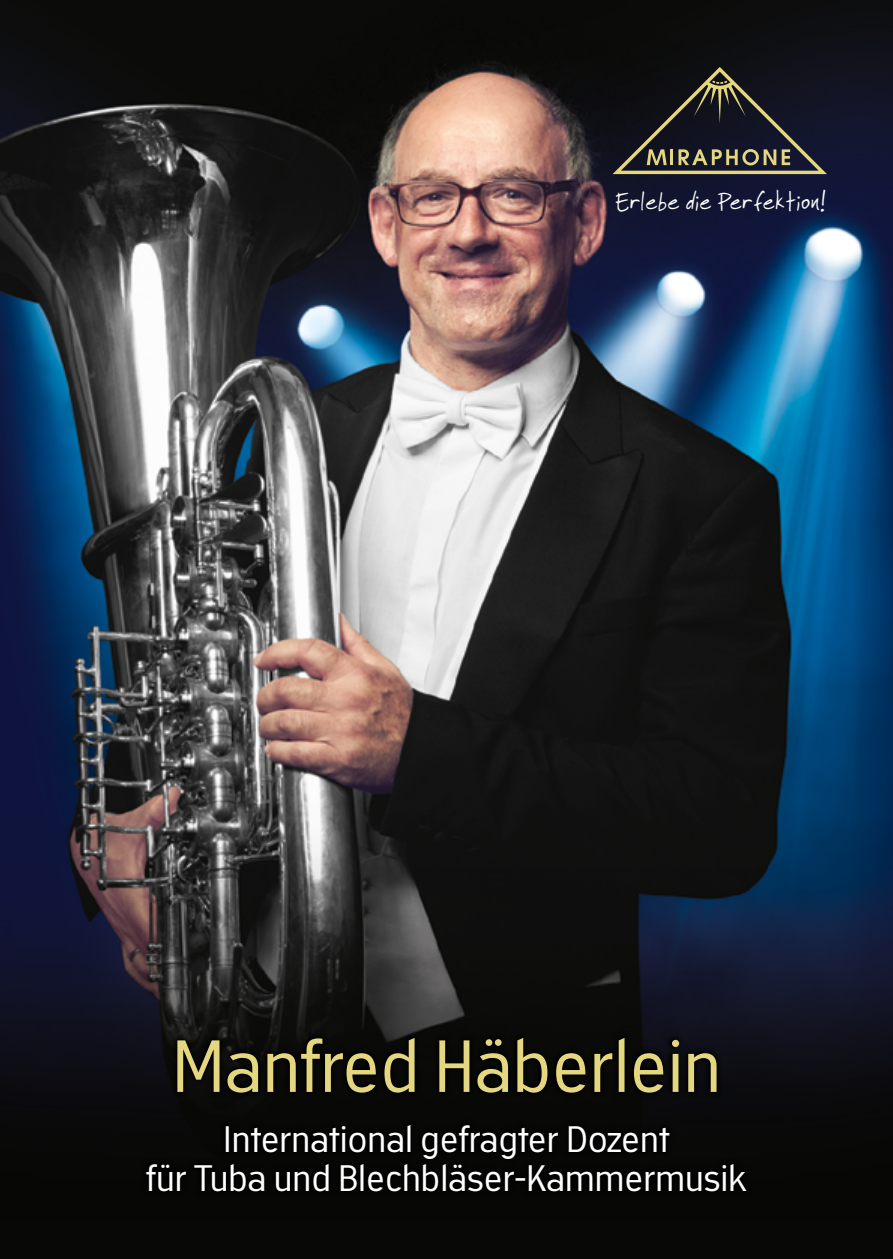
<style>
.page{position:relative;width:893px;height:1259px;background:#fff}
.page>*{position:absolute;margin:0;border:0;box-sizing:border-box;transform-origin:0 0}
.t1{font:72px "Academy Sans";color:#e4d77f}
.t2{font:36px/39px "Academy Sans";color:#fff;text-align:center}
.t3{font:27px "Faraco Hand";color:#fff}
</style>
<div class="page">
<img style="left:0;top:0;width:893px;height:1259px">
<div style="left:140px;top:1032px;width:614px;height:165px;background:#060705"></div>
<svg style="left:613px;top:67px;width:214px;height:107px;background:#2c2b2b"></svg>
<p class="t3" style="left:615px;top:185px;width:213px">Erlebe die Perfektion!</p>
<h1 class="t1" style="left:172px;top:1020px;width:551px">Manfred Häberlein</h1>
<p class="t2" style="left:146px;top:1118px;width:602px">International gefragter Dozent<br>für Tuba und Blechbläser-Kammermusik</p>
</div>
